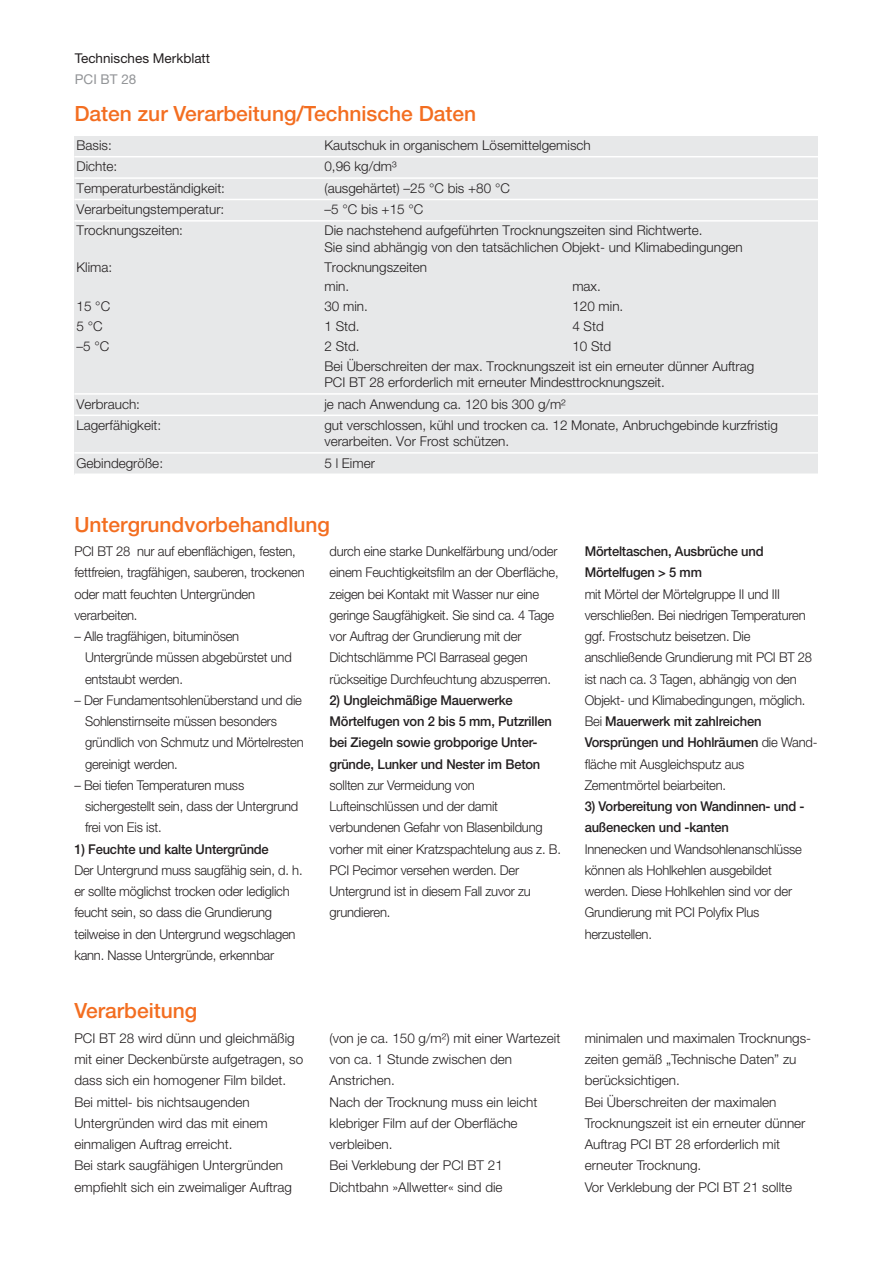
<style>
.page{position:relative;width:893px;height:1263px;background:#fff}
.page>*{position:absolute;margin:0;border:0;box-sizing:border-box;transform-origin:0 0}
.t1{font:500 21px "Helvetica Neue LT Pro";color:#f36e21}
.t2{font:300 13.5px/21.3px "Helvetica Neue LT Pro";letter-spacing:-.015em;color:#231f20;scale:.96 1}
.t3{font:300 13.5px/21.3px "Helvetica Neue LT Pro";letter-spacing:-.015em;color:#231f20}
.t4{font:500 13.5px/21.3px "Helvetica Neue LT Pro";letter-spacing:-.015em;color:#231f20;scale:.96 1}
.t5{font:13.5px "Helvetica Neue LT Pro";color:#231f20}
.t6{font:13.5px "Helvetica Neue LT Pro";color:#939598}
.s1{font-weight:500}
</style>
<div class="page">
<div style="left:74px;top:136px;width:248px;height:21px;background:#e7e8e9"></div>
<div style="left:322px;top:136px;width:496px;height:21px;background:#e7e8e9"></div>
<div style="left:74px;top:157px;width:248px;height:21px;background:#e7e8e9"></div>
<div style="left:322px;top:157px;width:496px;height:21px;background:#e7e8e9"></div>
<div style="left:74px;top:178px;width:248px;height:21px;background:#e7e8e9"></div>
<div style="left:322px;top:178px;width:496px;height:21px;background:#e7e8e9"></div>
<div style="left:74px;top:199px;width:248px;height:22px;background:#e7e8e9"></div>
<div style="left:322px;top:199px;width:496px;height:22px;background:#e7e8e9"></div>
<div style="left:74px;top:221px;width:248px;height:37px;background:#e7e8e9"></div>
<div style="left:322px;top:221px;width:496px;height:37px;background:#e7e8e9"></div>
<div style="left:74px;top:258px;width:248px;height:20px;background:#e7e8e9"></div>
<div style="left:322px;top:258px;width:496px;height:20px;background:#e7e8e9"></div>
<div style="left:74px;top:278px;width:248px;height:19px;background:#e7e8e9"></div>
<div style="left:322px;top:278px;width:248px;height:19px;background:#e7e8e9"></div>
<div style="left:570px;top:278px;width:248px;height:19px;background:#e7e8e9"></div>
<div style="left:74px;top:297px;width:248px;height:20px;background:#e7e8e9"></div>
<div style="left:322px;top:297px;width:248px;height:20px;background:#e7e8e9"></div>
<div style="left:570px;top:297px;width:248px;height:20px;background:#e7e8e9"></div>
<div style="left:74px;top:317px;width:248px;height:20px;background:#e7e8e9"></div>
<div style="left:322px;top:317px;width:248px;height:20px;background:#e7e8e9"></div>
<div style="left:570px;top:317px;width:248px;height:20px;background:#e7e8e9"></div>
<div style="left:74px;top:337px;width:248px;height:20px;background:#e7e8e9"></div>
<div style="left:322px;top:337px;width:248px;height:20px;background:#e7e8e9"></div>
<div style="left:570px;top:337px;width:248px;height:20px;background:#e7e8e9"></div>
<div style="left:74px;top:357px;width:248px;height:37px;background:#e7e8e9"></div>
<div style="left:322px;top:357px;width:496px;height:37px;background:#e7e8e9"></div>
<div style="left:74px;top:394px;width:248px;height:21px;background:#e7e8e9"></div>
<div style="left:322px;top:394px;width:496px;height:21px;background:#e7e8e9"></div>
<div style="left:74px;top:415px;width:248px;height:38px;background:#e7e8e9"></div>
<div style="left:322px;top:415px;width:496px;height:38px;background:#e7e8e9"></div>
<div style="left:74px;top:453px;width:248px;height:22px;background:#e7e8e9"></div>
<div style="left:322px;top:453px;width:496px;height:22px;background:#e7e8e9"></div>
<hr style="left:74px;top:156px;width:744px;height:1px;background:#fff">
<hr style="left:74px;top:177px;width:744px;height:2px;background:#fff">
<hr style="left:74px;top:199px;width:744px;height:1px;background:#fff">
<hr style="left:74px;top:220px;width:744px;height:2px;background:#fff">
<hr style="left:74px;top:393px;width:744px;height:2px;background:#fff">
<hr style="left:74px;top:414px;width:744px;height:2px;background:#fff">
<hr style="left:74px;top:452px;width:744px;height:2px;background:#fff">
<hr style="left:74px;top:473px;width:744px;height:2px;background:#fff">
<p class="t5" style="left:75px;top:53px;width:137px">Technisches Merkblatt</p>
<p class="t6" style="left:75px;top:74px;width:63px">PCI BT 28</p>
<h1 class="t1" style="left:74px;top:106px;width:403px">Daten zur Verarbeitung/Technische Daten</h1>
<p class="t3" style="left:77px;top:136px;width:37px">Basis:</p>
<p class="t3" style="left:324px;top:136px;width:268px">Kautschuk in organischem Lösemittelgemisch</p>
<p class="t3" style="left:77px;top:157px;width:42px">Dichte:</p>
<p class="t3" style="left:324px;top:157px;width:74px">0,96 kg/dm³</p>
<p class="t3" style="left:77px;top:179px;width:150px">Temperaturbeständigkeit:</p>
<p class="t3" style="left:324px;top:179px;width:187px">(ausgehärtet) –25 °C bis +80 °C</p>
<p class="t3" style="left:77px;top:200px;width:149px">Verarbeitungstemperatur:</p>
<p class="t3" style="left:324px;top:200px;width:100px">–5 °C bis +15 °C</p>
<p class="t3" style="left:77px;top:221px;width:108px">Trocknungszeiten:</p>
<p class="t3" style="left:324px;top:224px;width:420px;line-height:16.2px">Die nachstehend aufgeführten Trocknungszeiten sind Richtwerte.<br>Sie sind abhängig von den tatsächlichen Objekt- und Klimabedingungen</p>
<p class="t3" style="left:77px;top:257px;width:37px">Klima:</p>
<p class="t3" style="left:324px;top:258px;width:104px;line-height:20px">Trocknungszeiten min.</p>
<p class="t3" style="left:572px;top:277px;width:30px">max.</p>
<p class="t3" style="left:77px;top:297px;width:35px">15 °C</p>
<p class="t3" style="left:324px;top:297px;width:45px">30 min.</p>
<p class="t3" style="left:572px;top:297px;width:53px">120 min.</p>
<p class="t3" style="left:77px;top:317px;width:28px">5 °C</p>
<p class="t3" style="left:324px;top:317px;width:37px">1 Std.</p>
<p class="t3" style="left:572px;top:317px;width:33px">4 Std</p>
<p class="t3" style="left:77px;top:337px;width:34px">–5 °C</p>
<p class="t3" style="left:324px;top:337px;width:37px">2 Std.</p>
<p class="t3" style="left:324px;top:338px;width:431px;line-height:20px;text-indent:248px">10 Std<br>Bei Überschreiten der max. Trocknungszeit ist ein erneuter dünner Auftrag</p>
<p class="t3" style="left:324px;top:373px;width:342px">PCI BT 28 erforderlich mit erneuter Mindesttrocknungszeit.</p>
<p class="t3" style="left:77px;top:394px;width:65px">Verbrauch:</p>
<p class="t3" style="left:324px;top:394px;width:243px">je nach Anwendung ca. 120 bis 300 g/m²</p>
<p class="t3" style="left:77px;top:416px;width:86px">Lagerfähigkeit:</p>
<p class="t3" style="left:324px;top:418px;width:455px;line-height:16.2px">gut verschlossen, kühl und trocken ca. 12 Monate, Anbruchgebinde kurzfristig verarbeiten. Vor Frost schützen.</p>
<p class="t3" style="left:77px;top:453px;width:88px">Gebindegröße:</p>
<p class="t3" style="left:324px;top:453px;width:52px">5 l Eimer</p>
<h1 class="t1" style="left:74px;top:517px;width:257px">Untergrundvorbehandlung</h1>
<p class="t2" style="left:74px;top:542px;width:241px">PCI BT 28 nur auf ebenflächigen, festen, fettfreien, tragfähigen, sauberen, trockenen oder matt feuchten Untergründen verarbeiten.</p>
<p class="t2" style="left:85px;top:627px;width:217px;text-indent:-11px">– Alle tragfähigen, bituminösen<br>Untergründe müssen abgebürstet und entstaubt werden.</p>
<p class="t2" style="left:85px;top:691px;width:229px;text-indent:-11px">– Der Fundamentsohlenüberstand und die Sohlenstirnseite müssen besonders gründlich von Schmutz und Mörtelresten gereinigt werden.</p>
<p class="t2" style="left:85px;top:776px;width:224px;text-indent:-11px">– Bei tiefen Temperaturen muss sichergestellt sein, dass der Untergrund frei von Eis ist.</p>
<p class="t4" style="left:74px;top:839px;width:204px">1) Feuchte und kalte Untergründe</p>
<p class="t2" style="left:74px;top:861px;width:239px">Der Untergrund muss saugfähig sein, d. h. er sollte möglichst trocken oder lediglich feucht sein, so dass die Grundierung teilweise in den Untergrund wegschlagen kann. Nasse Untergründe, erkennbar</p>
<h1 class="t1" style="left:74px;top:1003px;width:124px">Verarbeitung</h1>
<p class="t2" style="left:330px;top:542px;width:240px">durch eine starke Dunkelfärbung und/oder einem Feuchtigkeitsfilm an der Oberfläche, zeigen bei Kontakt mit Wasser nur eine geringe Saugfähigkeit. Sie sind ca. 4 Tage vor Auftrag der Grundierung mit der Dichtschlämme PCI Barraseal gegen rückseitige Durchfeuchtung abzusperren.</p>
<p class="t4" style="left:330px;top:691px;width:233px">2) Ungleichmäßige Mauerwerke Mörtelfugen von 2 bis 5 mm, Putzrillen bei Ziegeln sowie grobporige Unter&shy;gründe, Lunker und Nester im Beton</p>
<p class="t2" style="left:330px;top:776px;width:243px">sollten zur Vermeidung von<br>Lufteinschlüssen und der damit verbundenen Gefahr von Blasenbildung vorher mit einer Kratzspachtelung aus z. B.<br>PCI Pecimor versehen werden. Der<br>Untergrund ist in diesem Fall zuvor zu grundieren.</p>
<p class="t4" style="left:585px;top:542px;width:188px">Mörteltaschen, Ausbrüche und<br>Mörtelfugen &gt; 5 mm</p>
<p class="t2" style="left:585px;top:584px;width:244px">mit Mörtel der Mörtelgruppe II und III verschließen. Bei niedrigen Temperaturen ggf. Frostschutz beisetzen. Die anschließende Grundierung mit PCI BT 28 ist nach ca. 3 Tagen, abhängig von den Objekt- und Klimabedingungen, möglich.<br>Bei <span class="s1">Mauerwerk mit zahlreichen Vorsprüngen und Hohlräumen</span> die Wand&shy;fläche mit Ausgleichsputz aus Zementmörtel beiarbeiten.</p>
<p class="t4" style="left:585px;top:797px;width:230px">3) Vorbereitung von Wandinnen- und - außenecken und -kanten</p>
<p class="t2" style="left:585px;top:839px;width:228px">Innenecken und Wandsohlenanschlüsse können als Hohlkehlen ausgebildet werden. Diese Hohlkehlen sind vor der<br>Grundierung mit PCI Polyfix Plus herzustellen.</p>
<p class="t3" style="left:74px;top:1028px;width:230px">PCI BT 28 wird dünn und gleichmäßig mit einer Deckenbürste aufgetragen, so dass sich ein homogener Film bildet.<br>Bei mittel- bis nichtsaugenden Untergründen wird das mit einem einmaligen Auftrag erreicht.<br>Bei stark saugfähigen Untergründen empfiehlt sich ein zweimaliger Auftrag</p>
<p class="t3" style="left:330px;top:1028px;width:232px">(von je ca. 150 g/m²) mit einer Wartezeit von ca. 1 Stunde zwischen den<br>Anstrichen.<br>Nach der Trocknung muss ein leicht klebriger Film auf der Oberfläche verbleiben.<br>Bei Verklebung der PCI BT 21<br>Dichtbahn »Allwetter« sind die</p>
<p class="t3" style="left:585px;top:1028px;width:228px">minimalen und maximalen Trocknungs&shy;zeiten gemäß „Technische Daten” zu berücksichtigen.<br>Bei Überschreiten der maximalen<br>Trocknungszeit ist ein erneuter dünner<br>Auftrag PCI BT 28 erforderlich mit erneuter Trocknung.<br>Vor Verklebung der PCI BT 21 sollte</p>
</div>
